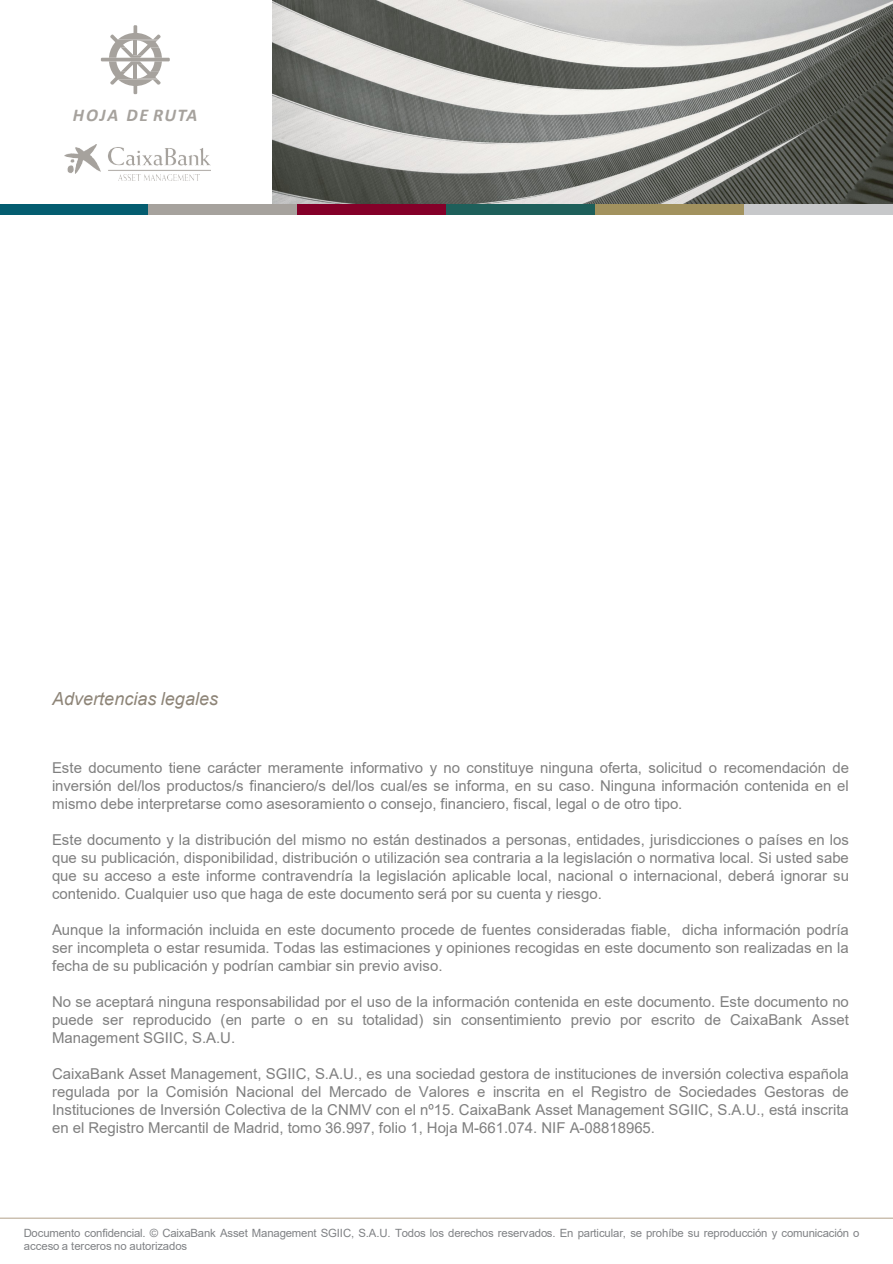
<style>
.page{position:relative;width:893px;height:1264px;background:#fff}
.page>*{position:absolute;margin:0;border:0;box-sizing:border-box;transform-origin:0 0}
.t1{font:italic 18px "Arial";letter-spacing:.005em;color:#8e8578}
.t2{font:italic 700 18px "Calibri";letter-spacing:.09em;color:#a6a29d}
.t3{font:15px/18px "Arial";color:#7f7f7f;text-align:justify}
.t4{font:11.4px/13.2px "Arial";letter-spacing:-.015em;color:#808285}
</style>
<div class="page">
<img style="left:272px;top:0;width:620px;height:204px">
<hr style="left:0;top:1217px;width:892px;height:1px;background:#cabeae">
<img style="left:119px;top:175px;width:79px;height:5px">
<img style="left:64px;top:144px;width:146px;height:30px">
<svg style="left:101px;top:25px;width:69px;height:69px"></svg>
<div style="left:0;top:204px;width:149px;height:11px;background:#045d70"></div>
<div style="left:148px;top:204px;width:149px;height:11px;background:#a6a29d"></div>
<div style="left:297px;top:204px;width:149px;height:11px;background:#840029"></div>
<div style="left:446px;top:204px;width:150px;height:11px;background:#1e5f5a"></div>
<div style="left:595px;top:204px;width:149px;height:11px;background:#a2925e"></div>
<div style="left:744px;top:204px;width:148px;height:11px;background:#c7c8ca"></div>
<p class="t2" style="left:73px;top:102px;width:126px">HOJA DE RUTA</p>
<p class="t1" style="left:52px;top:687px;width:167px">Advertencias legales</p>
<p class="t3" style="left:52px;top:758px;width:798px">Este documento tiene carácter meramente informativo y no constituye ninguna oferta, solicitud o recomendación de inversión del/los productos/s financiero/s del/los cual/es se informa, en su caso. Ninguna información contenida en el mismo debe interpretarse como asesoramiento o consejo, financiero, fiscal, legal o de otro tipo.</p>
<p class="t3" style="left:52px;top:830px;width:798px">Este documento y la distribución del mismo no están destinados a personas, entidades, jurisdicciones o países en los que su publicación, disponibilidad, distribución o utilización sea contraria a la legislación o normativa local. Si usted sabe que su acceso a este informe contravendría la legislación aplicable local, nacional o internacional, deberá ignorar su contenido. Cualquier uso que haga de este documento será por su cuenta y riesgo.</p>
<p class="t3" style="left:52px;top:920px;width:798px">Aunque la información incluida en este documento procede de fuentes consideradas fiable, dicha información podría ser incompleta o estar resumida. Todas las estimaciones y opiniones recogidas en este documento son realizadas en la fecha de su publicación y podrían cambiar sin previo aviso.</p>
<p class="t3" style="left:52px;top:992px;width:798px">No se aceptará ninguna responsabilidad por el uso de la información contenida en este documento. Este documento no puede ser reproducido (en parte o en su totalidad) sin consentimiento previo por escrito de CaixaBank Asset Management SGIIC, S.A.U.</p>
<p class="t3" style="left:52px;top:1064px;width:798px">CaixaBank Asset Management, SGIIC, S.A.U., es una sociedad gestora de instituciones de inversión colectiva española regulada por la Comisión Nacional del Mercado de Valores e inscrita en el Registro de Sociedades Gestoras de Instituciones de Inversión Colectiva de la CNMV con el nº15. CaixaBank Asset Management SGIIC, S.A.U., está inscrita en el Registro Mercantil de Madrid, tomo 36.997, folio 1, Hoja M-661.074. NIF A-08818965.</p>
<p class="t4" style="left:24px;top:1226px;width:837px">Documento confidencial. © CaixaBank Asset Management SGIIC, S.A.U. Todos los derechos reservados. En particular, se prohíbe su reproducción y comunicación o acceso a terceros no autorizados</p>
</div>
